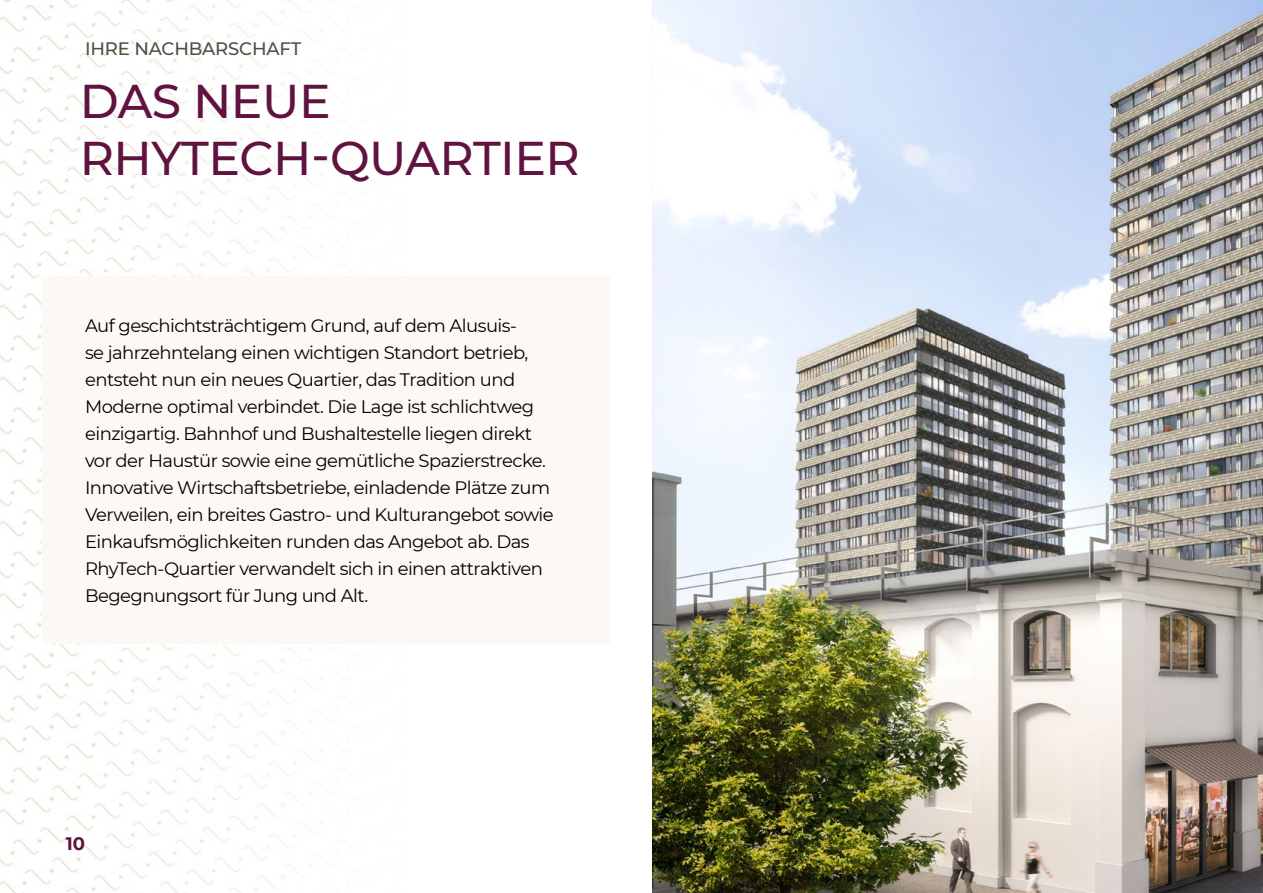
<style>
.page{position:relative;width:1263px;height:893px;background:#fff}
.page>*{position:absolute;margin:0;border:0;box-sizing:border-box;transform-origin:0 0}
.Rubriktitel__TOC{font:500 47.25px/57px "Montserrat";letter-spacing:-.01em;color:#601240}
.Textblock{font:18px/27px "Montserrat";letter-spacing:-.03em;color:#000}
.Vortitel__TOC{font:500 18px "Montserrat";letter-spacing:-.01em;color:#514d45}
.t1{font:700 18px "Montserrat";color:#601240}
</style>
<div class="page">
<img style="left:0;top:0;width:328px;height:893px">
<img style="left:653px;top:0;width:610px;height:893px">
<div style="left:43px;top:276px;width:567px;height:368px;background:#fcf9f5"></div>
<p class="Vortitel__TOC" style="left:85px;top:36px;width:218px">IHRE NACHBARSCHAFT</p>
<p class="Rubriktitel__TOC" style="left:80px;top:71px;width:502px">DAS NEUE<br>RHYTECH-QUARTIER</p>
<p class="Textblock" style="left:85px;top:311px;width:470px">Auf geschichtsträchtigem Grund, auf dem Alusuis-<br>se jahrzehntelang einen wichtigen Standort betrieb, entsteht nun ein neues Quartier, das Tradition und Moderne optimal verbindet. Die Lage ist schlichtweg einzigartig. Bahnhof und Bushaltestelle liegen direkt vor der Haustür sowie eine gemütliche Spazierstrecke.<br>Innovative Wirtschaftsbetriebe, einladende Plätze zum Verweilen, ein breites Gastro- und Kulturangebot sowie Einkaufsmöglichkeiten runden das Angebot ab. Das RhyTech-Quartier verwandelt sich in einen attraktiven Begegnungsort für Jung und Alt.</p>
<p class="t1" style="left:66px;top:831px;width:21px">10</p>
</div>
